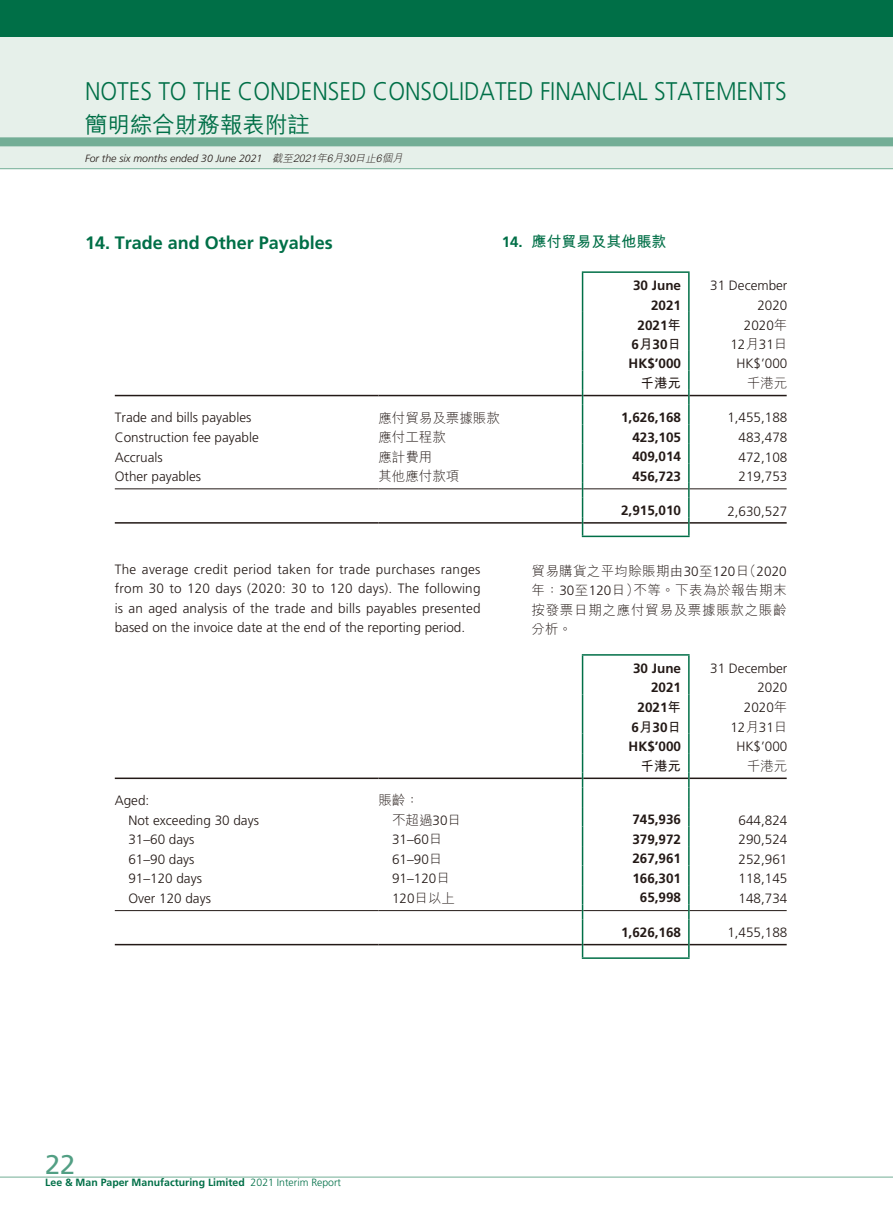
<style>
.page{position:relative;width:893px;height:1212px;background:#fff}
.page>*{position:absolute;margin:0;border:0;box-sizing:border-box;transform-origin:0 0}
.t1{font:27px "Frutiger LT Std";color:#529f84}
.t2{font:300 25.5px "Frutiger LT Std";color:#006f47;scale:.91 1}
.t3{font:22.5px "M Hei HK Medium E Ten B5 H";color:#006f47}
.t4{font:700 18px "Frutiger LT Std";color:#006f47}
.t5{font:15px "M Hei HK Bold E Ten B5 H";color:#006f47}
.t6{font:300 13.5px/19.5px "Frutiger LT Std";color:#231916;text-align:right}
.t7{font:700 13.5px/19.5px "Frutiger LT Std";color:#231916;text-align:right}
.t8{font:13.5px/19.5px "M Hei HK Light E Ten B5 H";letter-spacing:.025em;color:#231916;text-align:justify}
.t9{font:13.5px "M Hei HK Light E Ten B5 H";color:#231916}
.t10{font:13.5px "M Hei HK Bold E Ten B5 H";color:#231916}
.t11{font:700 10.5px "Frutiger LT Std";color:#006f47}
.t12{font:italic 300 10.5px "Frutiger LT Std";color:#231916}
.s1{font-family:"M Hei HK Light E Ten B5 H";font-weight:400}
.s2{font-family:"Frutiger LT Std";font-weight:700}
.s3{font-family:"M Hei HK Bold E Ten B5 H";font-weight:400}
.s4{font-family:"Frutiger LT Std";font-weight:300}
.s5{font-weight:300}
</style>
<div class="page">
<div style="left:0;top:0;width:893px;height:168px;background:#e6f0ea"></div>
<div style="left:0;top:137px;width:893px;height:9px;background:#73ae96"></div>
<hr style="left:0;top:168px;width:893px;height:1px;background:#73ae96">
<div style="left:0;top:0;width:893px;height:36px;background:#006f47"></div>
<hr style="left:0;top:1177px;width:893px;height:1px;background:#73ae96">
<hr style="left:582px;top:536px;width:108px;height:1px;background:#006f47">
<hr style="left:582px;top:271px;width:108px;height:2px;background:#006f47">
<hr style="left:582px;top:273px;width:1px;height:39px;background:#006f47">
<hr style="left:688px;top:273px;width:2px;height:39px;background:#006f47">
<hr style="left:582px;top:312px;width:1px;height:39px;background:#006f47">
<hr style="left:688px;top:312px;width:2px;height:39px;background:#006f47">
<svg style="left:688px;top:351px;width:2px;height:19px"></svg>
<hr style="left:688px;top:370px;width:2px;height:20px;background:#006f47">
<svg style="left:688px;top:390px;width:2px;height:34px"></svg>
<hr style="left:688px;top:424px;width:2px;height:20px;background:#006f47">
<svg style="left:688px;top:444px;width:2px;height:19px"></svg>
<hr style="left:688px;top:463px;width:2px;height:20px;background:#006f47">
<svg style="left:688px;top:483px;width:2px;height:53px"></svg>
<svg style="left:582px;top:351px;width:1px;height:185px"></svg>
<hr style="left:115px;top:395px;width:263px;height:1px;background:#231916">
<hr style="left:378px;top:395px;width:204px;height:1px;background:#231916">
<hr style="left:583px;top:395px;width:105px;height:1px;background:#231916">
<hr style="left:690px;top:395px;width:97px;height:1px;background:#231916">
<hr style="left:115px;top:488px;width:263px;height:1px;background:#231916">
<hr style="left:378px;top:488px;width:204px;height:1px;background:#231916">
<hr style="left:583px;top:488px;width:105px;height:1px;background:#231916">
<hr style="left:690px;top:488px;width:97px;height:1px;background:#231916">
<hr style="left:115px;top:522px;width:263px;height:2px;background:#231916">
<hr style="left:378px;top:522px;width:204px;height:2px;background:#231916">
<hr style="left:583px;top:522px;width:105px;height:2px;background:#231916">
<hr style="left:690px;top:522px;width:97px;height:2px;background:#231916">
<hr style="left:582px;top:957px;width:108px;height:2px;background:#006f47">
<svg style="left:688px;top:939px;width:2px;height:18px"></svg>
<hr style="left:582px;top:654px;width:108px;height:2px;background:#006f47">
<hr style="left:582px;top:656px;width:1px;height:39px;background:#006f47">
<hr style="left:688px;top:656px;width:2px;height:39px;background:#006f47">
<hr style="left:582px;top:695px;width:1px;height:39px;background:#006f47">
<hr style="left:688px;top:695px;width:2px;height:39px;background:#006f47">
<svg style="left:688px;top:734px;width:2px;height:19px"></svg>
<hr style="left:688px;top:753px;width:2px;height:20px;background:#006f47">
<svg style="left:688px;top:773px;width:2px;height:14px"></svg>
<hr style="left:688px;top:787px;width:2px;height:20px;background:#006f47">
<svg style="left:688px;top:807px;width:2px;height:19px"></svg>
<hr style="left:688px;top:826px;width:2px;height:20px;background:#006f47">
<svg style="left:688px;top:846px;width:2px;height:19px"></svg>
<hr style="left:688px;top:865px;width:2px;height:20px;background:#006f47">
<svg style="left:688px;top:885px;width:2px;height:34px"></svg>
<hr style="left:688px;top:919px;width:2px;height:20px;background:#006f47">
<svg style="left:582px;top:734px;width:1px;height:223px"></svg>
<hr style="left:115px;top:777px;width:263px;height:2px;background:#231916">
<hr style="left:378px;top:777px;width:204px;height:2px;background:#231916">
<hr style="left:583px;top:777px;width:105px;height:2px;background:#231916">
<hr style="left:690px;top:777px;width:97px;height:2px;background:#231916">
<hr style="left:115px;top:910px;width:263px;height:1px;background:#231916">
<hr style="left:378px;top:910px;width:204px;height:1px;background:#231916">
<hr style="left:583px;top:910px;width:105px;height:1px;background:#231916">
<hr style="left:690px;top:910px;width:97px;height:1px;background:#231916">
<hr style="left:115px;top:944px;width:263px;height:1px;background:#231916">
<hr style="left:378px;top:944px;width:204px;height:1px;background:#231916">
<hr style="left:583px;top:944px;width:105px;height:1px;background:#231916">
<hr style="left:690px;top:944px;width:97px;height:1px;background:#231916">
<h2 class="t2" style="left:85px;top:79px;width:772px">NOTES TO THE CONDENSED CONSOLIDATED FINANCIAL STATEMENTS</h2>
<h3 class="t3" style="left:85px;top:117px;width:226px">簡明綜合財務報表附註</h3>
<p class="t12" style="left:85px;top:153px;width:322px">For the six months ended 30 June 2021 <span class="s1">截至2021年6月30日止6個月</span></p>
<h3 class="t4" style="left:85px;top:234px;width:249px">14. Trade and Other Payables</h3>
<p class="t5" style="left:502px;top:236px;width:166px"><span class="s2">14.</span> 應付貿易及其他賬款</p>
<p class="t7" style="left:633px;top:276px;width:50px">30 June<br>2021</p>
<p class="t6" style="left:710px;top:276px;width:79px">31 December<br>2020</p>
<p class="t7" style="left:632px;top:316px;width:51px;text-align:center">2021<span class="s3">年<br></span>6<span class="s3">月</span>30<span class="s3">日</span></p>
<p class="t6" style="left:730px;top:316px;width:59px">2020<span class="s1">年<br></span>12<span class="s1">月</span>31<span class="s1">日</span></p>
<p class="t7" style="left:629px;top:354px;width:54px">HK$’000</p>
<p class="t6" style="left:736px;top:354px;width:53px">HK$’000</p>
<p class="t10" style="left:641px;top:378px;width:42px">千港元</p>
<p class="t8" style="left:747px;top:375px;width:42px">千港元</p>
<p class="t6" style="left:115px;top:408px;width:138px">Trade and bills payables</p>
<p class="t9" style="left:378px;top:412px;width:123px">應付貿易及票據賬款</p>
<p class="t7" style="left:621px;top:408px;width:62px">1,626,168</p>
<p class="t6" style="left:727px;top:408px;width:62px">1,455,188</p>
<p class="t6" style="left:115px;top:428px;width:146px">Construction fee payable</p>
<p class="t8" style="left:378px;top:429px;width:69px">應付工程款</p>
<p class="t7" style="left:632px;top:428px;width:50px">423,105</p>
<p class="t6" style="left:739px;top:428px;width:50px">483,478</p>
<p class="t6" style="left:115px;top:448px;width:49px">Accruals</p>
<p class="t8" style="left:378px;top:449px;width:55px">應計費用</p>
<p class="t7" style="left:632px;top:447px;width:50px">409,014</p>
<p class="t6" style="left:739px;top:448px;width:50px">472,108</p>
<p class="t6" style="left:115px;top:467px;width:88px">Other payables</p>
<p class="t8" style="left:378px;top:468px;width:82px">其他應付款項</p>
<p class="t7" style="left:632px;top:467px;width:50px">456,723</p>
<p class="t6" style="left:739px;top:467px;width:50px">219,753</p>
<p class="t7" style="left:621px;top:501px;width:62px">2,915,010</p>
<p class="t6" style="left:727px;top:502px;width:62px">2,630,527</p>
<p class="t6" style="left:115px;top:560px;width:367px;text-align:justify">The average credit period taken for trade purchases ranges from 30 to 120 days (2020: 30 to 120 days). The following is an aged analysis of the trade and bills payables presented based on the invoice date at the end of the reporting period.</p>
<p class="t8" style="left:531px;top:562px;width:257px">貿易購貨之平均賒賬期由<span class="s4">30</span>至<span class="s4">120</span>日（<span class="s4">2020</span>年：<span class="s4">30</span>至<span class="s4">120</span>日）不等。下表為於報告期末按發票日期之應付貿易及票據賬款之賬齡分析。</p>
<p class="t7" style="left:633px;top:659px;width:50px">30 June<br>2021</p>
<p class="t6" style="left:710px;top:659px;width:79px">31 December<br>2020</p>
<p class="t7" style="left:632px;top:699px;width:51px;text-align:center">2021<span class="s3">年<br></span>6<span class="s3">月</span>30<span class="s3">日</span></p>
<p class="t6" style="left:730px;top:699px;width:59px">2020<span class="s1">年<br></span>12<span class="s1">月</span>31<span class="s1">日</span></p>
<p class="t7" style="left:629px;top:737px;width:54px">HK$’000</p>
<p class="t6" style="left:736px;top:737px;width:53px">HK$’000</p>
<p class="t10" style="left:641px;top:761px;width:42px">千港元</p>
<p class="t8" style="left:747px;top:758px;width:42px">千港元</p>
<p class="t6" style="left:115px;top:791px;width:36px">Aged:</p>
<p class="t8" style="left:378px;top:792px;width:42px">賬齡：</p>
<p class="t6" style="left:128px;top:811px;width:132px">Not exceeding 30 days</p>
<p class="t8" style="left:392px;top:812px;width:71px">不超過<span class="s4">30</span>日</p>
<p class="t7" style="left:632px;top:810px;width:50px">745,936</p>
<p class="t6" style="left:739px;top:811px;width:50px">644,824</p>
<p class="t6" style="left:128px;top:831px;width:68px">31–60 days</p>
<p class="t6" style="left:392px;top:831px;width:52px">31–60<span class="s1">日</span></p>
<p class="t7" style="left:632px;top:830px;width:50px">379,972</p>
<p class="t6" style="left:739px;top:831px;width:50px">290,524</p>
<p class="t6" style="left:128px;top:850px;width:68px">61–90 days</p>
<p class="t6" style="left:392px;top:850px;width:52px">61–90<span class="s1">日</span></p>
<p class="t7" style="left:632px;top:849px;width:50px">267,961</p>
<p class="t6" style="left:739px;top:850px;width:50px">252,961</p>
<p class="t6" style="left:128px;top:870px;width:75px">91–120 days</p>
<p class="t6" style="left:392px;top:870px;width:59px">91–120<span class="s1">日</span></p>
<p class="t7" style="left:632px;top:869px;width:50px">166,301</p>
<p class="t6" style="left:739px;top:870px;width:50px">118,145</p>
<p class="t6" style="left:128px;top:889px;width:84px">Over 120 days</p>
<p class="t6" style="left:392px;top:889px;width:65px">120<span class="s1">日以上</span></p>
<p class="t7" style="left:640px;top:888px;width:43px">65,998</p>
<p class="t6" style="left:739px;top:889px;width:50px">148,734</p>
<p class="t7" style="left:621px;top:923px;width:62px">1,626,168</p>
<p class="t6" style="left:727px;top:923px;width:62px">1,455,188</p>
<h1 class="t1" style="left:45px;top:1151px;width:32px">22</h1>
<p class="t11" style="left:45px;top:1177px;width:297px">Lee &amp; Man Paper Manufacturing Limited <span class="s5">2021 Interim Report</span></p>
</div>
